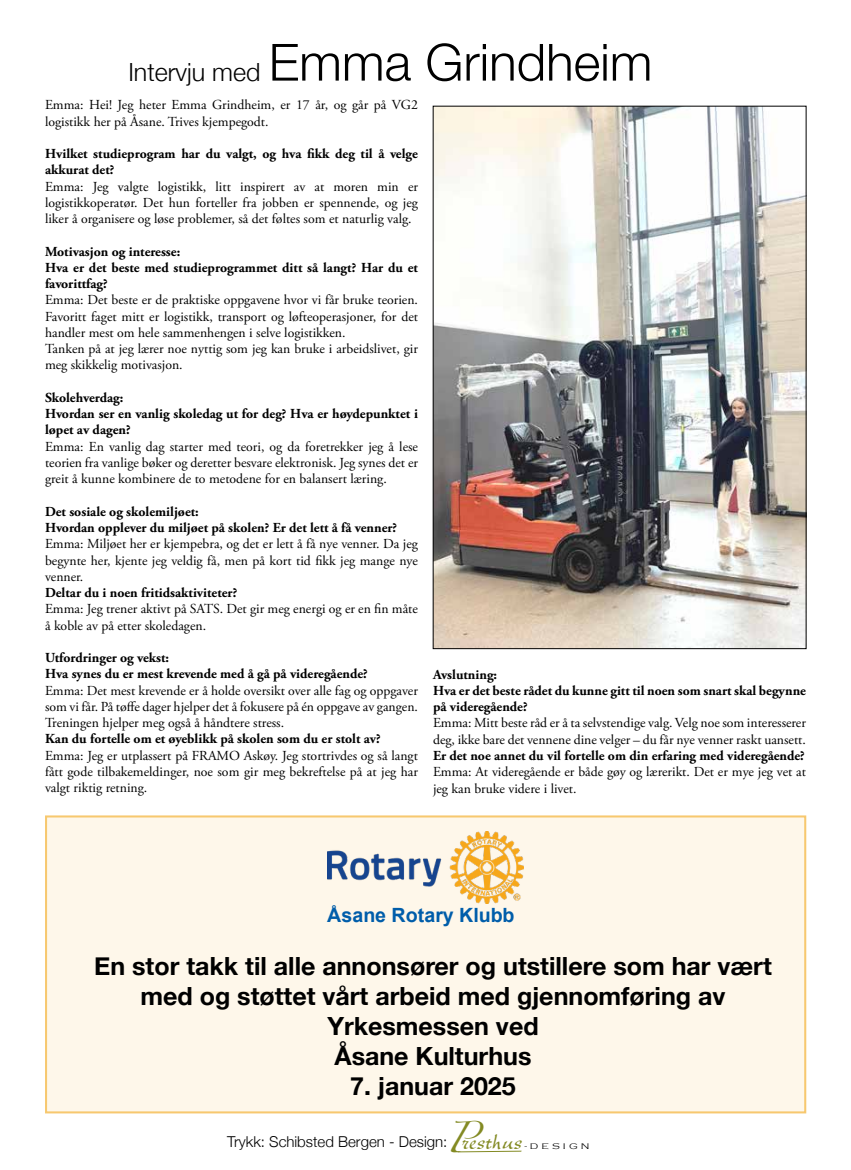
<style>
.page{position:relative;width:851px;height:1170px;background:#fff}
.page>*{position:absolute;margin:0;border:0;box-sizing:border-box;transform-origin:0 0}
.t1{font:300 51.25px "Helvetica Neue";color:#000}
.t2{font:700 25px/30px "Helvetica Neue";color:#000;text-align:center}
.t3{font:300 25px "Helvetica Neue";color:#000}
.t4{font:23.88px "New Berolina";color:#838a23}
.t5{font:700 19.62px "Arial";color:#005daa}
.t6{font:300 15px "Helvetica Neue";color:#000}
.t7{font:13.75px/16.2px "Adobe Garamond Pro";color:#000}
.t8{font:700 13.75px/16.2px "Adobe Garamond Pro";color:#000}
.t9{font:13.12px "Arial";color:#000}
.t10{font:300 8.25px "Copperplate Gothic";letter-spacing:.3em;color:#000;scale:1.25 1}
.s1{font-family:"Zapfino";font-size:27.88px}
</style>
<div class="page">
<svg style="left:457px;top:1150px;width:65px;height:3px"></svg>
<img style="left:435px;top:108px;width:369px;height:538px">
<div style="left:45px;top:815px;width:761px;height:298px;background:#fef7ea;border:2px solid #f7c86f"></div>
<img style="left:327px;top:831px;width:196px;height:72px">
<h2 class="t3" style="left:128px;top:51px;width:133px">Intervju med</h2>
<h1 class="t1" style="left:269px;top:21px;width:385px">Emma Grindheim</h1>
<p class="t7" style="left:45px;top:97px;width:374px">Emma: Hei! Jeg heter Emma Grindheim, er 17 år, og går på VG2 logistikk her på Åsane. Trives kjempegodt.</p>
<p class="t8" style="left:45px;top:146px;width:374px">Hvilket studieprogram har du valgt, og hva fikk deg til å velge akkurat det?</p>
<p class="t7" style="left:45px;top:178px;width:374px;text-align:justify">Emma: Jeg valgte logistikk, litt inspirert av at moren min er logistikkoperatør. Det hun forteller fra jobben er spennende, og jeg liker å organisere og løse problemer, så det føltes som et naturlig valg.</p>
<p class="t8" style="left:45px;top:243px;width:374px">Motivasjon og interesse:<br>Hva er det beste med studieprogrammet ditt så langt? Har du et favorittfag?</p>
<p class="t7" style="left:45px;top:292px;width:374px">Emma: Det beste er de praktiske oppgavene hvor vi får bruke teorien.<br>Favoritt faget mitt er logistikk, transport og løfteoperasjoner, for det handler mest om hele sammenhengen i selve logistikken.<br>Tanken på at jeg lærer noe nyttig som jeg kan bruke i arbeidslivet, gir meg skikkelig motivasjon.</p>
<p class="t8" style="left:45px;top:389px;width:374px">Skolehverdag:<br>Hvordan ser en vanlig skoledag ut for deg? Hva er høydepunktet i løpet av dagen?</p>
<p class="t7" style="left:45px;top:438px;width:374px;text-align:justify">Emma: En vanlig dag starter med teori, og da foretrekker jeg å lese teorien fra vanlige bøker og deretter besvare elektronisk. Jeg synes det er greit å kunne kombinere de to metodene for en balansert læring.</p>
<p class="t8" style="left:45px;top:503px;width:353px">Det sosiale og skolemiljøet:<br>Hvordan opplever du miljøet på skolen? Er det lett å få venner?</p>
<p class="t7" style="left:45px;top:536px;width:374px;text-align:justify">Emma: Miljøet her er kjempebra, og det er lett å få nye venner. Da jeg begynte her, kjente jeg veldig få, men på kort tid fikk jeg mange nye venner.</p>
<p class="t8" style="left:45px;top:585px;width:194px">Deltar du i noen fritidsaktiviteter?</p>
<p class="t7" style="left:45px;top:601px;width:374px">Emma: Jeg trener aktivt på SATS. Det gir meg energi og er en fin måte å koble av på etter skoledagen.</p>
<p class="t8" style="left:45px;top:650px;width:324px">Utfordringer og vekst:<br>Hva synes du er mest krevende med å gå på videregående?</p>
<p class="t7" style="left:45px;top:682px;width:374px;text-align:justify">Emma: Det mest krevende er å holde oversikt over alle fag og oppgaver som vi får. På tøffe dager hjelper det å fokusere på én oppgave av gangen.<br>Treningen hjelper meg også å håndtere stress.</p>
<p class="t8" style="left:45px;top:731px;width:337px">Kan du fortelle om et øyeblikk på skolen som du er stolt av?</p>
<p class="t7" style="left:45px;top:747px;width:374px;text-align:justify">Emma: Jeg er utplassert på FRAMO Askøy. Jeg stortrivdes og så langt fått gode tilbakemeldinger, noe som gir meg bekreftelse på at jeg har valgt riktig retning.</p>
<p class="t8" style="left:433px;top:666px;width:374px">Avslutning:<br>Hva er det beste rådet du kunne gitt til noen som snart skal begynne på videregående?</p>
<p class="t7" style="left:433px;top:715px;width:374px">Emma: Mitt beste råd er å ta selvstendige valg. Velg noe som interesserer deg, ikke bare det vennene dine velger – du får nye venner raskt uansett.</p>
<p class="t8" style="left:433px;top:747px;width:373px">Er det noe annet du vil fortelle om din erfaring med videregående?</p>
<p class="t7" style="left:433px;top:764px;width:374px">Emma: At videregående er både gøy og lærerikt. Det er mye jeg vet at jeg kan bruke videre i livet.</p>
<h3 class="t5" style="left:327px;top:902px;width:189px">Åsane Rotary Klubb</h3>
<p class="t9" style="left:327px;top:955px;width:406px">En stor takk til alle annonsører og utstillere som har vært med å støtte</p>
<p class="t9" style="left:327px;top:985px;width:90px">2 februar 2023.</p>
<h2 class="t2" style="left:94px;top:951px;width:679px">En stor takk til alle annonsører og utstillere som har vært med og støttet vårt arbeid med gjennomføring av Yrkesmessen ved<br>Åsane Kulturhus</h2>
<h2 class="t2" style="left:350px;top:1071px;width:167px">7. januar 2025</h2>
<h3 class="t4" style="left:445px;top:1126px;width:78px"><span class="s1">P</span>resthus</h3>
<p class="t6" style="left:227px;top:1128px;width:222px">Trykk: Schibsted Bergen - Design:</p>
<p class="t10" style="left:524px;top:1141px;width:53px">-DESIGN</p>
</div>
